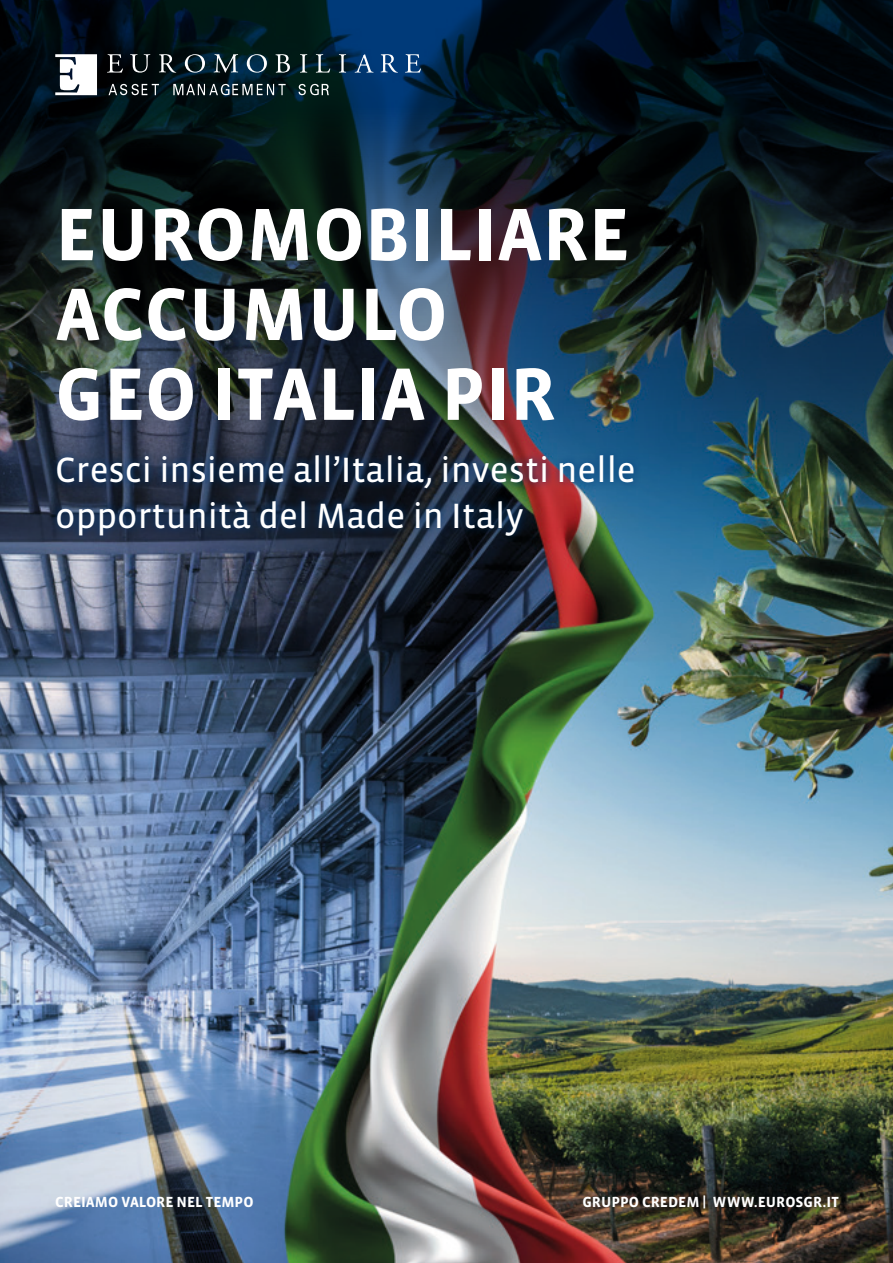
<style>
.page{position:relative;width:893px;height:1263px;background:#fff}
.page>*{position:absolute;margin:0;border:0;box-sizing:border-box;transform-origin:0 0}
.t1{font:700 76.05px/79.8px "Vista Sans OTCE";color:#fff}
.t2{font:36px/45.6px "Vista Sans OTCE";color:#fff}
.t3{font:700 15px "Vista Sans OTCE";color:#fff}
</style>
<div class="page">
<img style="left:0;top:1218px;width:893px;height:45px">
<img style="left:0;top:0;width:893px;height:1218px">
<div style="left:49px;top:447px;width:593px;height:96px;background:#003a79;opacity:.88"></div>
<svg style="left:55px;top:54px;width:42px;height:41px"></svg>
<svg style="left:107px;top:54px;width:16px;height:19px"></svg>
<svg style="left:130px;top:54px;width:20px;height:19px"></svg>
<svg style="left:159px;top:54px;width:17px;height:19px"></svg>
<svg style="left:185px;top:54px;width:20px;height:19px"></svg>
<svg style="left:214px;top:54px;width:24px;height:19px"></svg>
<svg style="left:247px;top:54px;width:20px;height:19px"></svg>
<svg style="left:276px;top:54px;width:14px;height:19px"></svg>
<svg style="left:300px;top:54px;width:7px;height:19px"></svg>
<svg style="left:316px;top:54px;width:14px;height:19px"></svg>
<svg style="left:339px;top:54px;width:7px;height:19px"></svg>
<svg style="left:355px;top:54px;width:18px;height:19px"></svg>
<svg style="left:381px;top:54px;width:17px;height:19px"></svg>
<svg style="left:405px;top:54px;width:16px;height:19px"></svg>
<svg style="left:109px;top:84px;width:50px;height:11px"></svg>
<svg style="left:173px;top:84px;width:113px;height:11px"></svg>
<svg style="left:299px;top:84px;width:30px;height:11px"></svg>
<p class="t1" style="left:55px;top:194px;width:576px">EUROMOBILIARE<br>ACCUMULO</p>
<p class="t1" style="left:55px;top:354px;width:502px">GEO ITALIA PIR</p>
<p class="t2" style="left:55px;top:447px;width:582px">Cresci insieme all’Italia, investi nelle opportunità del Made in Italy</p>
<p class="t3" style="left:55px;top:1193px;width:200px">CREIAMO VALORE NEL TEMPO</p>
<p class="t3" style="left:582px;top:1193px;width:258px">GRUPPO CREDEM | WWW.EUROSGR.IT</p>
</div>
